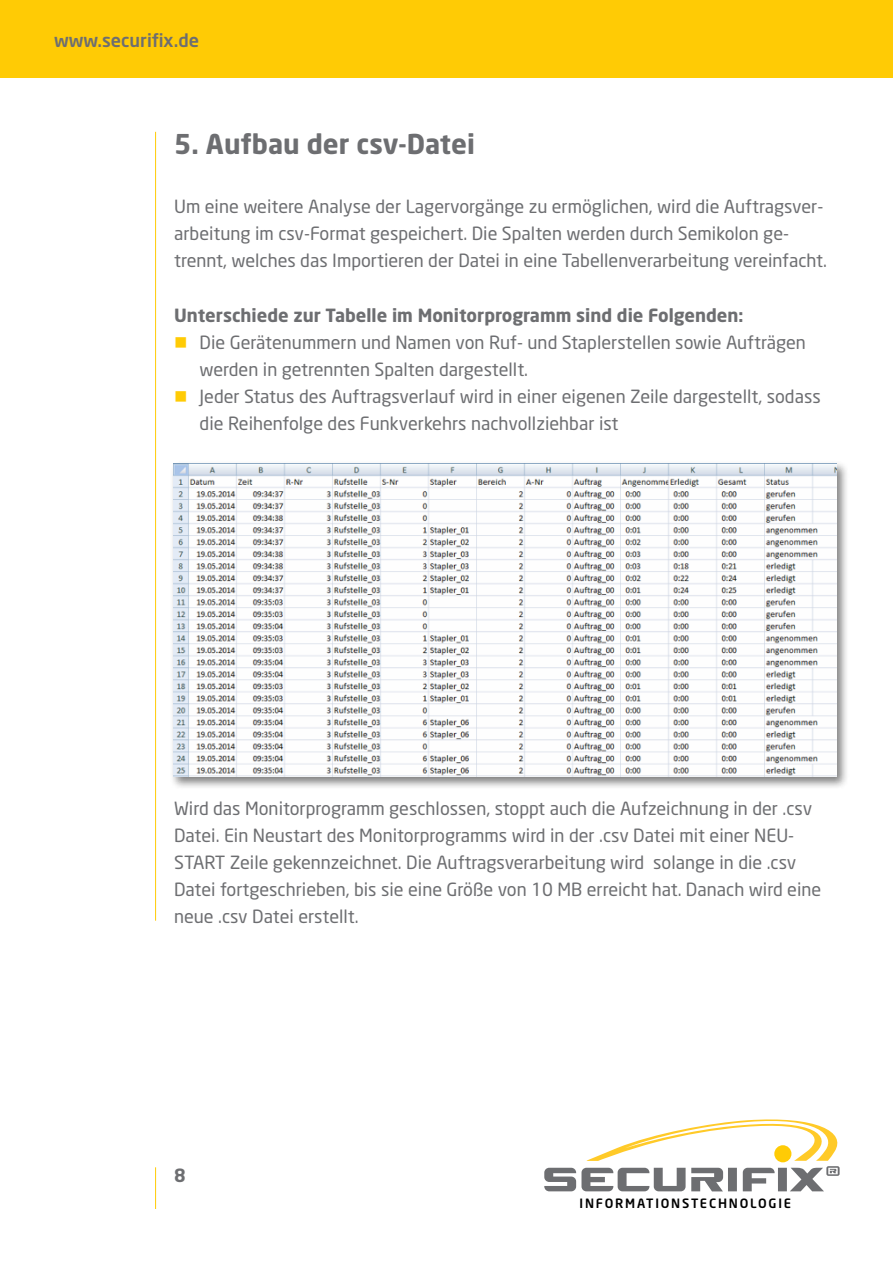
<style>
.page{position:relative;width:893px;height:1263px;background:#fff}
.page>*{position:absolute;margin:0;border:0;box-sizing:border-box;transform-origin:0 0}
.t1{font:700 27px "Neo Sans";color:#6d6e71}
.t2{font:18px/27px "Neo Sans";color:#6d6e71}
.t3{font:700 18px "Neo Sans";color:#6d6e71}
.t4{font:500 18px "Neo Sans";color:#6d6e71}
.t5{font:500 12.75px "Neo Sans";letter-spacing:.14em;color:#000}
.s1{color:#ffcb05}
</style>
<div class="page">
<div style="left:0;top:0;width:893px;height:78px;background:#ffcb05"></div>
<hr style="left:155px;top:132px;width:1px;height:789px;background:#ffcb05">
<svg style="left:544px;top:1119px;width:296px;height:72px"></svg>
<div style="left:170px;top:460px;width:680px;height:329px;background:#000;opacity:.5"></div>
<img style="left:173px;top:463px;width:664px;height:314px">
<hr style="left:155px;top:1167px;width:1px;height:42px;background:#ffcb05">
<p class="t4" style="left:54px;top:29px;width:147px">www.securifix.de</p>
<h1 class="t1" style="left:174px;top:127px;width:302px">5. Aufbau der csv-Datei</h1>
<p class="t2" style="left:174px;top:193px;width:654px">Um eine weitere Analyse der Lagervorgänge zu ermöglichen, wird die Auftragsver&shy;arbeitung im csv-Format gespeichert. Die Spalten werden durch Semikolon ge&shy;trennt, welches das Importieren der Datei in eine Tabellenverarbeitung vereinfacht.</p>
<p class="t3" style="left:174px;top:303px;width:571px">Unterschiede zur Tabelle im Monitorprogramm sind die Folgenden:</p>
<p class="t2" style="left:200px;top:328px;width:608px;text-indent:-26px"><span class="s1">■</span> Die Gerätenummern und Namen von Ruf- und Staplerstellen sowie Aufträgen werden in getrennten Spalten dargestellt.</p>
<p class="t2" style="left:200px;top:382px;width:623px;text-indent:-26px"><span class="s1">■</span> Jeder Status des Auftragsverlauf wird in einer eigenen Zeile dargestellt, sodass die Reihenfolge des Funkverkehrs nachvollziehbar ist</p>
<p class="t2" style="left:174px;top:794px;width:649px">Wird das Monitorprogramm geschlossen, stoppt auch die Aufzeichnung in der .csv Datei. Ein Neustart des Monitorprogramms wird in der .csv Datei mit einer NEU-START Zeile gekennzeichnet. Die Auftragsverarbeitung wird solange in die .csv Datei fortgeschrieben, bis sie eine Größe von 10 MB erreicht hat. Danach wird eine neue .csv Datei erstellt.</p>
<p class="t3" style="left:174px;top:1164px;width:13px">8</p>
<p class="t5" style="left:579px;top:1195px;width:213px">INFORMATIONSTECHNOLOGIE</p>
</div>
